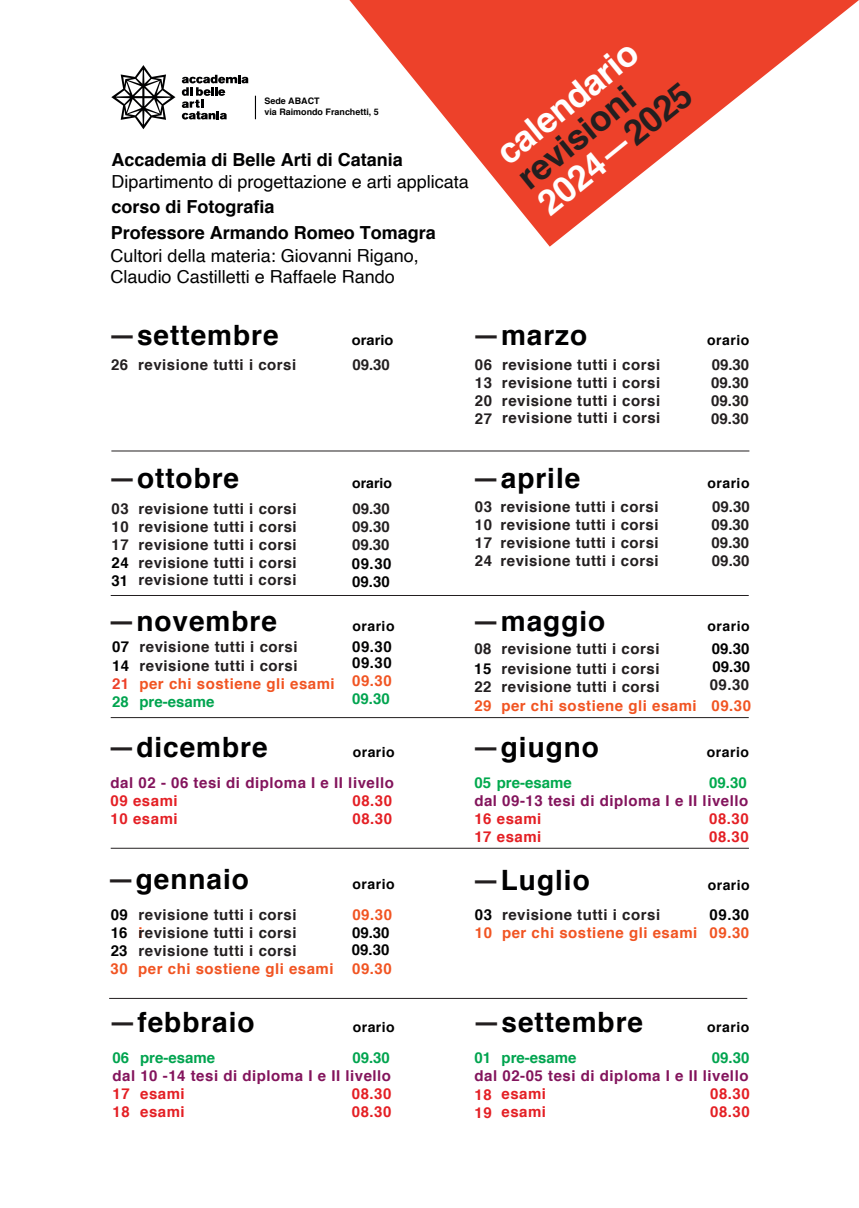
<style>
.page{position:relative;width:859px;height:1208px;background:#fff}
.page>*{position:absolute;margin:0;border:0;box-sizing:border-box;transform-origin:0 0}
.t1{font:700 35px/33px "Helvetica";color:#231f20}
.t2{font:700 35px "Helvetica";color:#fff}
.t3{font:700 28px "Helvetica";letter-spacing:.035em;color:#000001}
.t4{font:18px/21.6px "Helvetica";color:#000001}
.t5{font:700 18px/26.2px "Helvetica";color:#000001}
.t6{font:700 15px/17.7px "Helvetica";letter-spacing:.035em;color:#231f20}
.t7{font:700 15px "Helvetica";letter-spacing:.035em;color:#83145c}
.t8{font:700 15px "Helvetica";letter-spacing:.035em;color:#f15422}
.t9{font:700 15px/18px "Helvetica";letter-spacing:.035em;color:#e41f24}
.t10{font:700 15px/16.3px "Helvetica";color:#000001}
.t11{font:700 15px "Helvetica";color:#00a44f}
.t12{font:700 15px "Helvetica";color:#00a94d}
.t13{font:700 15px "Helvetica";color:#ed412a}
.t14{font:700 14px "Helvetica";letter-spacing:.035em;color:#000001}
.t15{font:700 14px "Helvetica";letter-spacing:.035em;color:#000001;scale:1.04 1}
.t16{font:700 8.9px/10.7px "Helvetica";color:#000001}
.s1{color:#fff}
.s2{color:#231f20}
.s3{color:#000001}
.s4{color:#f15422}
</style>
<div class="page">
<svg style="left:111px;top:65px;width:64px;height:64px"></svg>
<svg style="left:182px;top:76px;width:32px;height:44px"></svg>
<svg style="left:214px;top:0;width:645px;height:247px"></svg>
<hr style="left:111px;top:450px;width:638px;height:1px;background:#231f20">
<hr style="left:111px;top:595px;width:638px;height:1px;background:#231f20">
<hr style="left:111px;top:717px;width:638px;height:1px;background:#231f20">
<hr style="left:111px;top:847px;width:638px;height:1px;background:#231f20">
<hr style="left:109px;top:998px;width:638px;height:1px;background:#231f20">
<p class="t16" style="left:264px;top:96px;width:116px">Sede ABACT<br>via Raimondo Franchetti, 5</p>
<p class="t5" style="left:112px;top:147px;width:293px">Accademia di Belle Arti di Catania</p>
<p class="t4" style="left:112px;top:171px;width:359px">Dipartimento di progettazione e arti applicata</p>
<p class="t5" style="left:111px;top:193px;width:327px">corso di Fotografia<br>Professore Armando Romeo Tomagra</p>
<p class="t4" style="left:111px;top:245px;width:310px">Cultori della materia: Giovanni Rigano,<br>Claudio Castilletti e Raffaele Rando</p>
<h1 class="t2" style="left:483px;top:134px;width:172px;rotate:-39deg">calendario</h1>
<h1 class="t1" style="left:512px;top:169px;width:188px;rotate:-39deg">revisioni<br><span class="s1">2024—</span>2025</h1>
<h2 class="t3" style="left:108px;top:312px;width:172px"><span class="s2">—</span>settembre</h2>
<p class="t15" style="left:352px;top:329px;width:41px">orario</p>
<p class="t6" style="left:111px;top:356px;width:187px">26 revisione tutti i corsi</p>
<p class="t6" style="left:352px;top:356px;width:39px">09.30</p>
<h2 class="t3" style="left:108px;top:456px;width:133px"><span class="s2">—</span>ottobre</h2>
<p class="t14" style="left:352px;top:472px;width:41px">orario</p>
<p class="t6" style="left:112px;top:499px;width:187px">03 revisione tutti i corsi</p>
<p class="t6" style="left:352px;top:499px;width:39px">09.30</p>
<p class="t6" style="left:111px;top:517px;width:187px">10 revisione tutti i corsi</p>
<p class="t6" style="left:352px;top:517px;width:39px">09.30</p>
<p class="t6" style="left:111px;top:535px;width:19px">17</p>
<p class="t10" style="left:112px;top:554px;width:19px">24</p>
<p class="t6" style="left:139px;top:535px;width:160px">revisione tutti i corsi</p>
<p class="t6" style="left:352px;top:535px;width:39px">09.30</p>
<p class="t10" style="left:352px;top:555px;width:41px">09.30</p>
<p class="t6" style="left:138px;top:553px;width:160px">revisione tutti i corsi revisione tutti i corsi</p>
<h2 class="t3" style="left:108px;top:599px;width:171px"><span class="s2">—</span>novembre</h2>
<p class="t14" style="left:352px;top:615px;width:44px">orario</p>
<p class="t6" style="left:112px;top:637px;width:187px;line-height:19.2px"><span class="s3">07</span> revisione tutti i corsi<br><span class="s3">14</span></p>
<p class="t13" style="left:112px;top:672px;width:19px">21</p>
<p class="t11" style="left:112px;top:690px;width:18px">28</p>
<p class="t10" style="left:111px;top:573px;width:18px">31</p>
<p class="t10" style="left:352px;top:573px;width:39px">09.30</p>
<p class="t10" style="left:352px;top:639px;width:41px">09.30<br>09.30</p>
<p class="t8" style="left:352px;top:669px;width:41px">09.30</p>
<p class="t11" style="left:352px;top:687px;width:39px">09.30</p>
<p class="t6" style="left:139px;top:657px;width:160px">revisione tutti i corsi</p>
<p class="t8" style="left:139px;top:672px;width:197px">per chi sostiene gli esami</p>
<p class="t11" style="left:139px;top:690px;width:77px">pre-esame</p>
<h2 class="t3" style="left:107px;top:725px;width:162px"><span class="s2">—</span>dicembre</h2>
<p class="t14" style="left:353px;top:741px;width:44px">orario</p>
<p class="t7" style="left:111px;top:770px;width:285px">dal 02 - 06 tesi di diploma I e II livello</p>
<p class="t9" style="left:111px;top:791px;width:69px">09 esami</p>
<p class="t9" style="left:352px;top:791px;width:41px">08.30</p>
<p class="t9" style="left:111px;top:809px;width:69px">10 esami</p>
<p class="t9" style="left:352px;top:809px;width:41px">08.30</p>
<h2 class="t3" style="left:107px;top:856px;width:144px"><span class="s2">—</span>gennaio</h2>
<p class="t14" style="left:352px;top:873px;width:44px">orario</p>
<p class="t6" style="left:138px;top:905px;width:160px;line-height:18px;text-indent:-28px"><span class="s3">09</span> revisione tutti i corsi <span class="s4">i</span></p>
<p class="t8" style="left:352px;top:902px;width:41px">09.30</p>
<p class="t6" style="left:111px;top:923px;width:187px"><span class="s3">16</span> revisione tutti i corsi</p>
<p class="t10" style="left:352px;top:924px;width:39px">09.30</p>
<p class="t6" style="left:111px;top:941px;width:187px"><span class="s3">23</span> revisione tutti i corsi</p>
<p class="t10" style="left:352px;top:942px;width:39px">09.30</p>
<p class="t8" style="left:111px;top:956px;width:283px">30 per chi sostiene gli esami 09.30</p>
<h2 class="t3" style="left:108px;top:999px;width:148px"><span class="s2">—</span>febbraio</h2>
<p class="t14" style="left:353px;top:1016px;width:44px">orario</p>
<p class="t11" style="left:112px;top:1045px;width:104px">06 pre-esame</p>
<p class="t11" style="left:352px;top:1045px;width:39px">09.30</p>
<p class="t7" style="left:112px;top:1063px;width:280px">dal 10 -14 tesi di diploma I e II livello</p>
<p class="t9" style="left:112px;top:1084px;width:74px">17 esami</p>
<p class="t9" style="left:352px;top:1084px;width:41px">08.30</p>
<p class="t9" style="left:112px;top:1102px;width:74px">18 esami</p>
<p class="t9" style="left:352px;top:1102px;width:41px">08.30</p>
<h2 class="t3" style="left:472px;top:312px;width:117px"><span class="s2">—</span>marzo</h2>
<p class="t14" style="left:707px;top:329px;width:44px">orario</p>
<p class="t6" style="left:475px;top:356px;width:187px">06 revisione tutti i corsi</p>
<p class="t6" style="left:712px;top:356px;width:39px">09.30</p>
<p class="t6" style="left:475px;top:374px;width:187px">13 revisione tutti i corsi</p>
<p class="t6" style="left:711px;top:374px;width:39px">09.30</p>
<p class="t6" style="left:475px;top:392px;width:187px">20 revisione tutti i corsi</p>
<p class="t6" style="left:711px;top:392px;width:39px">09.30</p>
<p class="t6" style="left:475px;top:409px;width:187px">27 revisione tutti i corsi</p>
<p class="t6" style="left:711px;top:410px;width:39px">09.30</p>
<h2 class="t3" style="left:472px;top:456px;width:110px"><span class="s2">—</span>aprile</h2>
<p class="t14" style="left:707px;top:472px;width:44px">orario</p>
<p class="t6" style="left:475px;top:498px;width:185px">03 revisione tutti i corsi</p>
<p class="t6" style="left:712px;top:498px;width:39px">09.30</p>
<p class="t6" style="left:475px;top:516px;width:185px">10 revisione tutti i corsi</p>
<p class="t6" style="left:712px;top:516px;width:39px">09.30</p>
<p class="t6" style="left:475px;top:534px;width:185px">17 revisione tutti i corsi</p>
<p class="t6" style="left:712px;top:534px;width:39px">09.30</p>
<p class="t6" style="left:475px;top:552px;width:185px">24 revisione tutti i corsi</p>
<p class="t6" style="left:712px;top:552px;width:39px">09.30</p>
<h2 class="t3" style="left:472px;top:598px;width:135px"><span class="s2">—</span>maggio</h2>
<p class="t14" style="left:708px;top:614px;width:44px">orario</p>
<p class="t6" style="left:474px;top:640px;width:187px">08 revisione tutti i corsi</p>
<p class="t10" style="left:712px;top:641px;width:39px">09.30</p>
<p class="t6" style="left:474px;top:659px;width:187px"><span class="s3">15</span> revisione tutti i corsi</p>
<p class="t10" style="left:712px;top:659px;width:39px">09.30</p>
<p class="t6" style="left:474px;top:678px;width:187px">22 revisione tutti i corsi</p>
<p class="t6" style="left:710px;top:676px;width:41px">09.30</p>
<p class="t8" style="left:474px;top:694px;width:278px">29 per chi sostiene gli esami 09.30</p>
<h2 class="t3" style="left:472px;top:724px;width:129px"><span class="s2">—</span>giugno</h2>
<p class="t14" style="left:707px;top:741px;width:44px">orario</p>
<p class="t12" style="left:474px;top:770px;width:99px">05 pre-esame</p>
<p class="t7" style="left:474px;top:788px;width:275px">dal 09-13 tesi di diploma I e II livello</p>
<p class="t9" style="left:474px;top:809px;width:69px">16 esami</p>
<p class="t12" style="left:709px;top:770px;width:39px">09.30</p>
<p class="t9" style="left:709px;top:809px;width:41px">08.30</p>
<p class="t9" style="left:474px;top:827px;width:69px">17 esami</p>
<p class="t9" style="left:709px;top:827px;width:41px">08.30</p>
<h2 class="t3" style="left:472px;top:857px;width:119px"><span class="s2">—</span>Luglio</h2>
<p class="t14" style="left:708px;top:873px;width:44px">orario</p>
<p class="t10" style="left:475px;top:907px;width:19px">03</p>
<p class="t8" style="left:475px;top:921px;width:19px">10</p>
<p class="t6" style="left:502px;top:906px;width:160px">revisione tutti i corsi</p>
<p class="t8" style="left:502px;top:921px;width:197px">per chi sostiene gli esami</p>
<p class="t10" style="left:710px;top:907px;width:41px">09.30</p>
<p class="t8" style="left:710px;top:921px;width:41px">09.30</p>
<h2 class="t3" style="left:473px;top:999px;width:172px"><span class="s2">—</span>settembre</h2>
<p class="t14" style="left:707px;top:1015px;width:44px">orario</p>
<p class="t11" style="left:475px;top:1045px;width:103px">01 pre-esame</p>
<p class="t11" style="left:712px;top:1045px;width:39px">09.30</p>
<p class="t7" style="left:475px;top:1063px;width:275px">dal 02-05 tesi di diploma I e II livello</p>
<p class="t9" style="left:475px;top:1085px;width:19px">18<br>19</p>
<p class="t9" style="left:501px;top:1085px;width:46px">esami esami</p>
<p class="t9" style="left:710px;top:1085px;width:41px">08.30<br>08.30</p>
</div>
